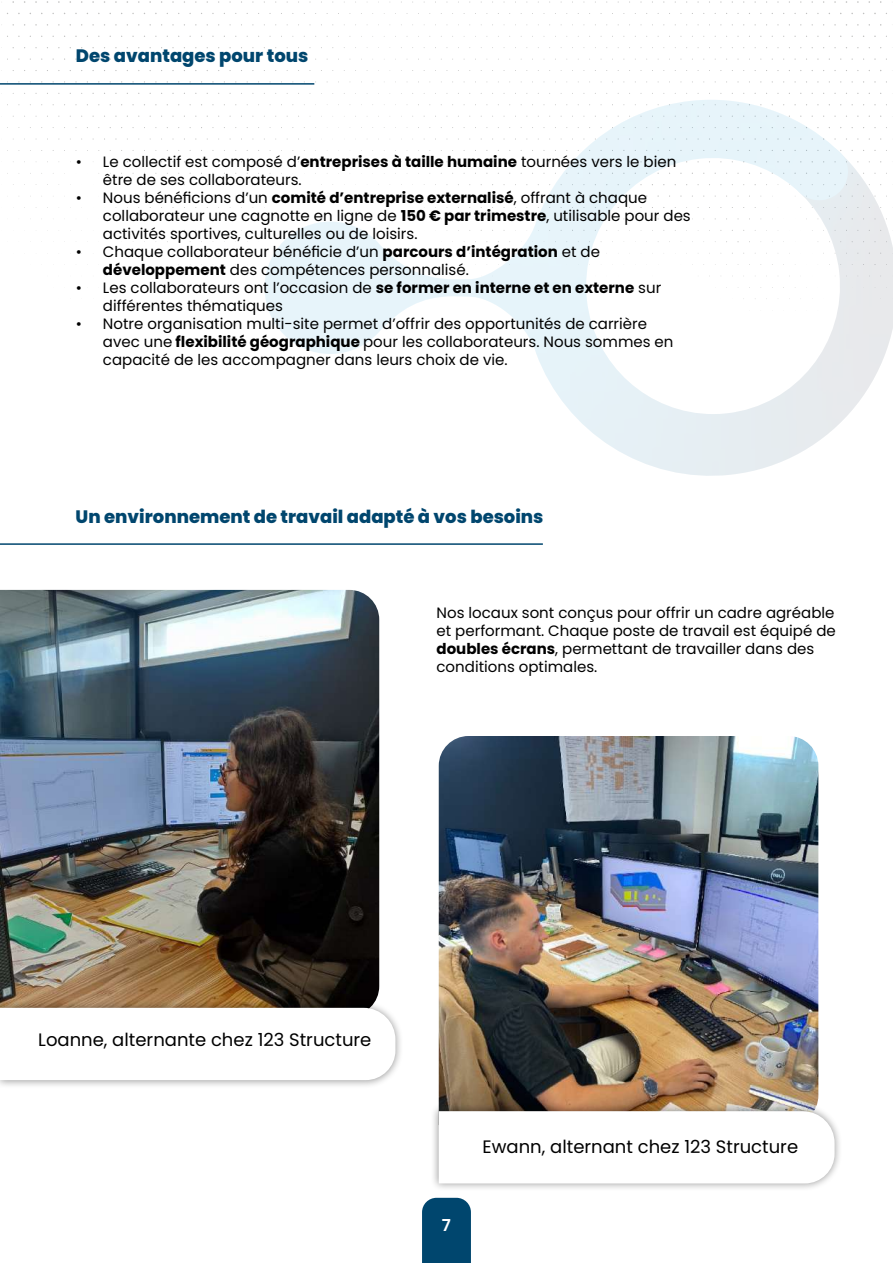
<style>
.page{position:relative;width:893px;height:1263px;background:#fff}
.page>*{position:absolute;margin:0;border:0;box-sizing:border-box;transform-origin:0 0}
.t1{font:18px "Poppins";color:#000}
.t2{font:800 18px "Poppins";color:#00466e}
.t3{font:600 16.5px "Poppins";color:#fff}
.t4{font:15px/18px "Poppins";color:#000}
.s1{font-weight:700}
</style>
<div class="page">
<img style="left:265px;top:100px;width:628px;height:376px">
<svg style="left:7px;top:138px;width:842px;height:70px"></svg>
<hr style="left:0;top:83px;width:314px;height:2px;background:#00466e">
<hr style="left:0;top:543px;width:543px;height:2px;background:#00466e">
<img style="left:0;top:590px;width:379px;height:409px">
<img style="left:439px;top:736px;width:379px;height:367px">
<div style="left:0;top:999px;width:404px;height:89px;background:#000;opacity:.41"></div>
<svg style="left:0;top:1008px;width:395px;height:72px"></svg>
<div style="left:430px;top:1103px;width:412px;height:89px;background:#000;opacity:.41"></div>
<svg style="left:439px;top:1111px;width:396px;height:72px"></svg>
<div style="left:422px;top:1198px;width:49px;height:65px;background:#00466e"></div>
<p class="t2" style="left:76px;top:46px;width:234px">Des avantages pour tous</p>
<p class="t4" style="left:103px;top:153px;width:575px;text-indent:-27px">• Le collectif est composé d’<span class="s1">entreprises à taille humaine</span> tournées vers le bien être de ses collaborateurs.</p>
<p class="t4" style="left:103px;top:189px;width:589px;text-indent:-27px">• Nous bénéficions d’un <span class="s1">comité d’entreprise externalisé</span>, offrant à chaque collaborateur une cagnotte en ligne de <span class="s1">150 € par trimestre</span>, utilisable pour des activités sportives, culturelles ou de loisirs.</p>
<p class="t4" style="left:103px;top:243px;width:499px;text-indent:-27px">• Chaque collaborateur bénéficie d’un <span class="s1">parcours d’intégration</span> et de <span class="s1">développement</span> des compétences personnalisé.</p>
<p class="t4" style="left:103px;top:279px;width:560px;text-indent:-27px">• Les collaborateurs ont l’occasion de <span class="s1">se former en interne et en externe</span> sur différentes thématiques</p>
<p class="t4" style="left:103px;top:315px;width:572px;text-indent:-27px">• Notre organisation multi-site permet d’offrir des opportunités de carrière avec une <span class="s1">flexibilité géographique</span> pour les collaborateurs. Nous sommes en capacité de les accompagner dans leurs choix de vie.</p>
<p class="t2" style="left:76px;top:506px;width:469px">Un environnement de travail adapté à vos besoins</p>
<p class="t4" style="left:437px;top:604px;width:401px">Nos locaux sont conçus pour offrir un cadre agréable et performant. Chaque poste de travail est équipé de <span class="s1">doubles écrans</span>, permettant de travailler dans des conditions optimales.</p>
<p class="t1" style="left:38px;top:1029px;width:335px">Loanne, alternante chez 123 Structure</p>
<p class="t3" style="left:442px;top:1216px;width:11px">7</p>
<p class="t1" style="left:483px;top:1136px;width:317px">Ewann, alternant chez 123 Structure</p>
</div>
